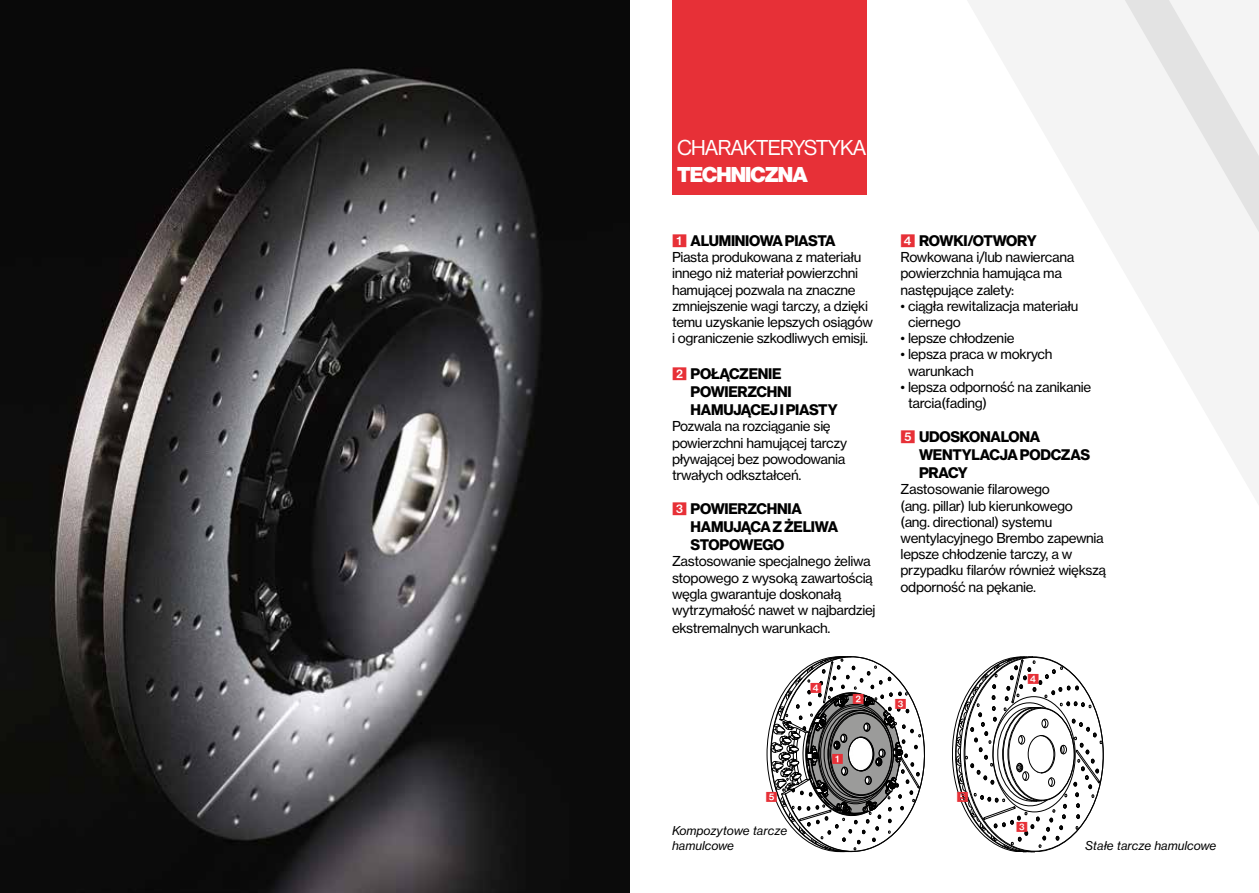
<style>
.page{position:relative;width:1259px;height:893px;background:#fff}
.page>*{position:absolute;margin:0;border:0;box-sizing:border-box;transform-origin:0 0}
.t1{font:21px "BW Haas Head 55 Roman";letter-spacing:-.04em;color:#fff}
.t2{font:900 21px "BW Haas Head 95";letter-spacing:-.04em;color:#fff}
.t3{font:700 15px/18px "BW Haas Head 75";letter-spacing:-.015em;color:#000}
.t4{font:13.5px/16.2px "BW Haas Text 55 Roman";letter-spacing:-.025em;color:#000}
.t5{font:italic 12px/14.4px "BW Haas Text 56";color:#000}
.s1{color:#e73037}
</style>
<div class="page">
<img style="left:0;top:0;width:629px;height:893px">
<svg style="left:968px;top:0;width:291px;height:504px"></svg>
<svg style="left:1124px;top:0;width:135px;height:232px"></svg>
<div style="left:672px;top:0;width:195px;height:194px;background:#e73037"></div>
<svg style="left:952px;top:657px;width:151px;height:196px"></svg>
<svg style="left:766px;top:656px;width:159px;height:197px"></svg>
<h1 class="t1" style="left:677px;top:136px;width:191px">CHARAKTERYSTYKA</h1>
<h1 class="t2" style="left:677px;top:162px;width:132px">TECHNICZNA</h1>
<p class="t3" style="left:690px;top:232px;width:147px">ALUMINIOWA PIASTA</p>
<p class="t4" style="left:672px;top:249px;width:202px">Piasta produkowana z materiału innego niż materiał powierzchni hamującej pozwala na znaczne zmniejszenie wagi tarczy, a dzięki temu uzyskanie lepszych osiągów i ograniczenie szkodliwych emisji.</p>
<p class="t3" style="left:690px;top:365px;width:149px">POŁĄCZENIE<br>POWIERZCHNI<br>HAMUJĄCEJ I PIASTY</p>
<p class="t4" style="left:672px;top:418px;width:176px">Pozwala na rozciąganie się powierzchni hamującej tarczy pływającej bez powodowania trwałych odkształceń.</p>
<p class="t3" style="left:690px;top:500px;width:149px;text-indent:-19px"><span class="s1">✓</span> POWIERZCHNIA<br>HAMUJĄCA Z ŻELIWA<br>STOPOWEGO</p>
<p class="t4" style="left:672px;top:553px;width:205px">Zastosowanie specjalnego żeliwa stopowego z wysoką zawartością węgla gwarantuje doskonałą wytrzymałość nawet w najbardziej</p>
<p class="t4" style="left:672px;top:620px;width:160px">ekstremalnych warunkach.</p>
<p class="t3" style="left:900px;top:232px;width:138px"><span class="s1">✔</span> ROWKI/OTWORY</p>
<p class="t4" style="left:900px;top:249px;width:175px">Rowkowana i/lub nawiercana powierzchnia hamująca ma następujące zalety:</p>
<p class="t4" style="left:908px;top:298px;width:172px;text-indent:-8px">• ciągła rewitalizacja materiału ciernego</p>
<p class="t4" style="left:900px;top:330px;width:115px">• lepsze chłodzenie</p>
<p class="t4" style="left:908px;top:346px;width:146px;text-indent:-8px">• lepsza praca w mokrych warunkach</p>
<p class="t4" style="left:908px;top:379px;width:185px;text-indent:-8px">• lepsza odporność na zanikanie tarcia(fading)</p>
<p class="t3" style="left:919px;top:428px;width:172px">UDOSKONALONA<br>WENTYLACJA PODCZAS<br>PRACY</p>
<p class="t4" style="left:900px;top:481px;width:207px">Zastosowanie filarowego<br>(ang. pillar) lub kierunkowego<br>(ang. directional) systemu wentylacyjnego Brembo zapewnia lepsze chłodzenie tarczy, a w przypadku filarów również większą odporność na pękanie.</p>
<p class="t5" style="left:672px;top:824px;width:117px">Kompozytowe tarcze hamulcowe</p>
<p class="t5" style="left:1085px;top:838px;width:133px">Stałe tarcze hamulcowe</p>
</div>
